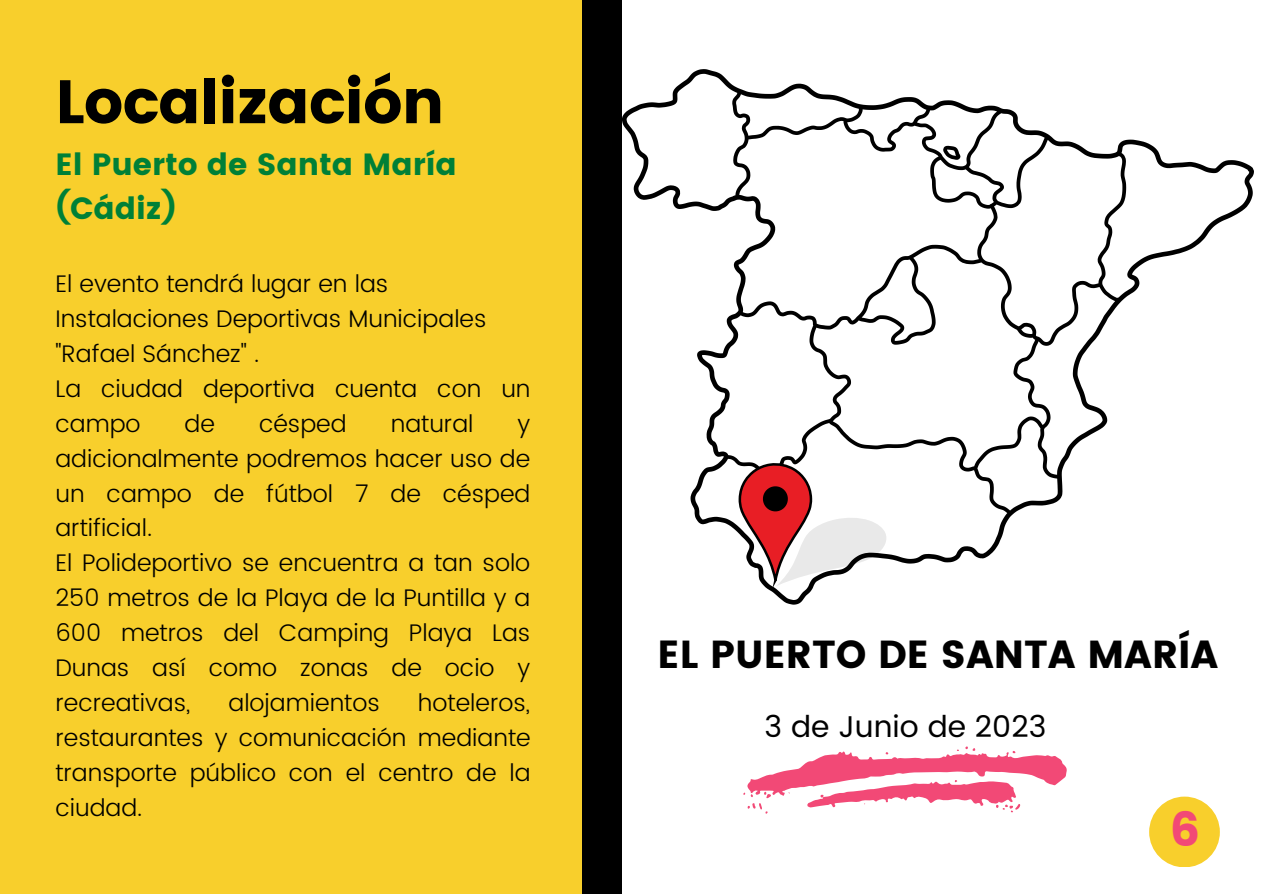
<style>
.page{position:relative;width:1263px;height:894px;background:#fff}
.page>*{position:absolute;margin:0;border:0;box-sizing:border-box;transform-origin:0 0}
.t1{font:61.2px "Poppins";letter-spacing:-.02em;color:#000}
.t2{font:46.95px "Poppins";color:#f24976}
.t3{font:39px "Poppins";color:#000}
.t4{font:30.6px/43.8px "Poppins";color:#008037}
.t5{font:30px "Poppins";color:#000}
.t6{font:300 24px/34.8px "Poppins";color:#000}
</style>
<div class="page">
<div style="left:0;top:0;width:1263px;height:893px;background:#f8cf2c"></div>
<div style="left:622px;top:0;width:641px;height:893px;background:#fff"></div>
<div style="left:582px;top:0;width:39px;height:893px;background:#000"></div>
<div style="left:1149px;top:796px;width:71px;height:71px;background:#f8cf2c;border-radius:50%"></div>
<svg style="left:622px;top:69px;width:632px;height:535px"></svg>
<svg style="left:943px;top:146px;width:17px;height:14px"></svg>
<svg style="left:738px;top:462px;width:149px;height:129px"></svg>
<svg style="left:743px;top:746px;width:324px;height:67px"></svg>
<h1 class="t1" style="left:55px;top:66px;width:391px">Localización</h1>
<p class="t4" style="left:55px;top:143px;width:403px">El Puerto de Santa María (Cádiz)</p>
<p class="t6" style="left:55px;top:266px;width:477px">El evento tendrá lugar en las<br>Instalaciones Deportivas Municipales "Rafael Sánchez" .<br>La ciudad deportiva cuenta con un campo</p>
<p class="t6" style="left:185px;top:406px;width:32px">de</p>
<p class="t6" style="left:259px;top:406px;width:89px">césped</p>
<p class="t6" style="left:391px;top:406px;width:84px">natural</p>
<p class="t6" style="left:55px;top:406px;width:477px;text-indent:462px">y adicionalmente podremos hacer uso de un campo de fútbol 7 de césped artificial.<br>El Polideportivo se encuentra a tan solo<br>250 metros de la Playa de la Puntilla y a<br>600 metros del Camping Playa Las<br>Dunas así como zonas de ocio y recreativas,</p>
<p class="t6" style="left:228px;top:685px;width:153px">alojamientos</p>
<p class="t6" style="left:55px;top:685px;width:477px;text-align:justify;text-indent:363px">hoteleros, restaurantes y comunicación mediante transporte público con el centro de la ciudad.</p>
<h3 class="t3" style="left:658px;top:631px;width:562px">EL PUERTO DE SANTA MARÍA</h3>
<p class="t5" style="left:764px;top:708px;width:283px">3 de Junio de 2023</p>
<h2 class="t2" style="left:1170px;top:801px;width:31px">6</h2>
</div>
